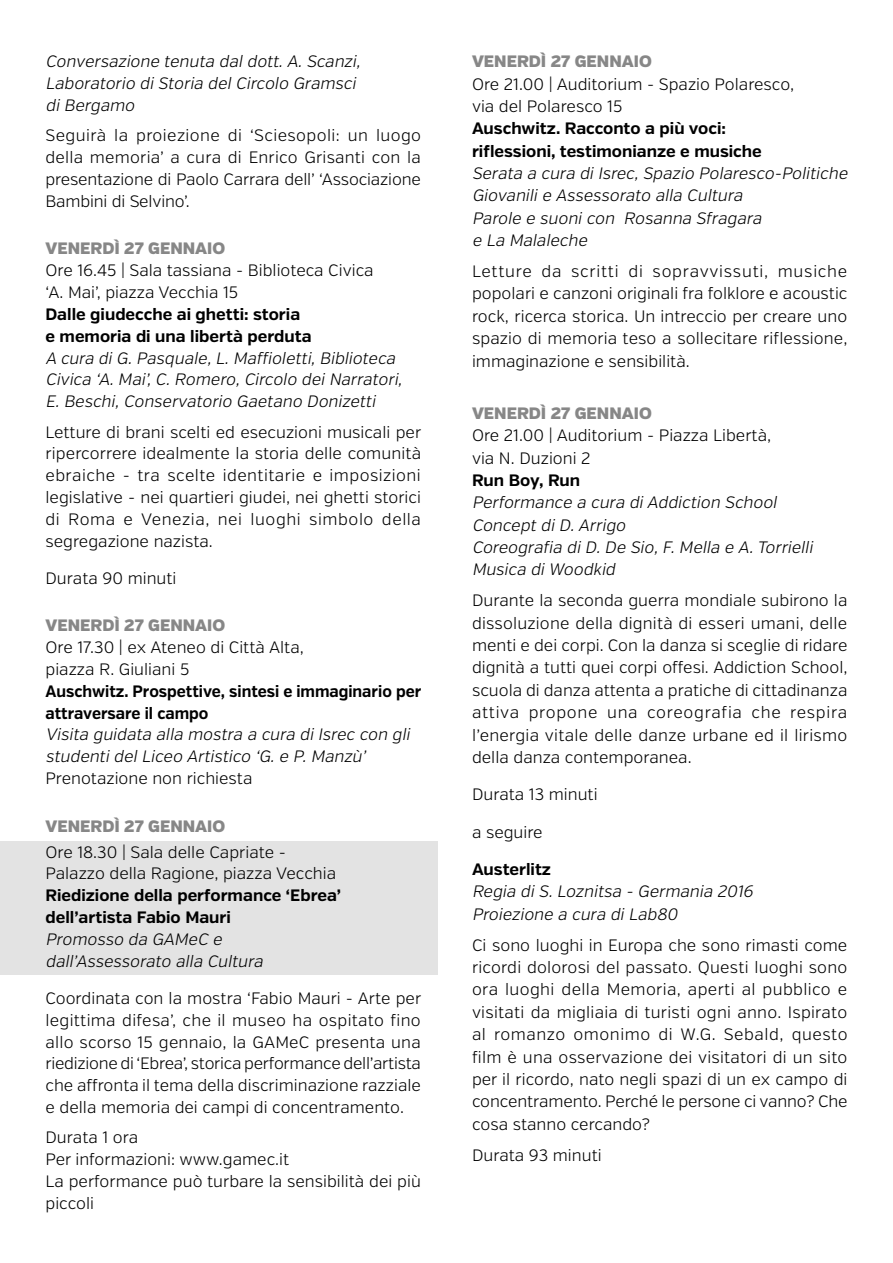
<style>
.page{position:relative;width:893px;height:1263px;background:#fff}
.page>*{position:absolute;margin:0;border:0;box-sizing:border-box;transform-origin:0 0}
.t1{font:300 16.5px/22.4px "Verb";color:#000;text-align:justify}
.t2{font:italic 300 16.5px/22.4px "Verb";color:#000}
.t3{font:700 16.5px/21.9px "Verb";color:#000}
.t4{font:900 16.5px "Verb";color:#878787}
.t5{font:700 16.5px/21.9px "Verb";color:#000;scale:.94 1}
</style>
<div class="page">
<div style="left:0;top:841px;width:438px;height:134px;background:#e3e3e3"></div>
<p class="t2" style="left:45px;top:51px;width:320px;line-height:21.9px">Conversazione tenuta dal dott.A. Scanzi,<br>Laboratorio di Storia del Circolo Gramsci di Bergamo</p>
<p class="t1" style="left:45px;top:125px;width:377px;line-height:21.9px">Seguirà la proiezione di ‘Sciesopoli: un luogo della memoria’ a cura di Enrico Grisanti con la presentazione di Paolo Carrara dell’ ‘Associazione Bambini di Selvino’.</p>
<p class="t4" style="left:45px;top:238px;width:181px">VENERDÌ 27 GENNAIO</p>
<p class="t1" style="left:45px;top:260px;width:330px;line-height:21.9px">Ore 16.45 | Sala tassiana - Biblioteca Civica ‘A. Mai’, piazza Vecchia 15</p>
<p class="t3" style="left:45px;top:303px;width:268px">Dalle giudecche ai ghetti: storia e memoria di una libertà perduta</p>
<p class="t2" style="left:45px;top:347px;width:362px;line-height:21.9px">A cura diG. Pasquale, L. Maffioletti, Biblioteca<br>Civica ‘A. Mai’, C. Romero, Circolo dei Narratori,<br>E. Beschi, Conservatorio Gaetano Donizetti</p>
<p class="t1" style="left:45px;top:421px;width:377px;line-height:21.9px">Letture di brani scelti ed esecuzioni musicali per ripercorrere idealmente la storia delle comunità ebraiche - tra scelte identitarie e imposizioni legislative - nei quartieri giudei, nei ghetti storici di Roma e Venezia, nei luoghi simbolo della segregazione nazista.</p>
<p class="t1" style="left:45px;top:567px;width:133px">Durata 90 minuti</p>
<p class="t4" style="left:45px;top:615px;width:181px">VENERDÌ 27 GENNAIO</p>
<p class="t1" style="left:45px;top:637px;width:260px;line-height:21.9px">Ore 17.30 | ex Ateneo di Città Alta, piazza R. Giuliani 5</p>
<p class="t5" style="left:45px;top:680px;width:401px">Auschwitz. Prospettive, sintesi e immaginario per attraversare il campo</p>
<p class="t2" style="left:45px;top:724px;width:369px;line-height:21.9px">Visita guidata alla mostra a cura di Isrec con gli studenti del Liceo Artistico ‘G. e P. Manzù’</p>
<p class="t1" style="left:45px;top:767px;width:208px">Prenotazione non richiesta</p>
<p class="t4" style="left:45px;top:816px;width:181px">VENERDÌ 27 GENNAIO</p>
<p class="t1" style="left:45px;top:841px;width:292px;line-height:21.9px">Ore 18.30 | Sala delle Capriate -<br>Palazzo della Ragione, piazza Vecchia</p>
<p class="t3" style="left:45px;top:885px;width:297px">Riedizione della performance ‘Ebrea’ dell’artista Fabio Mauri</p>
<p class="t2" style="left:45px;top:928px;width:223px;line-height:21.9px">Promosso da GAMeC e dall’Assessorato alla Cultura</p>
<p class="t1" style="left:45px;top:987px;width:377px;line-height:21.9px">Coordinata con la mostra ‘Fabio Mauri - Arte per legittima difesa’, che il museo ha ospitato fino allo scorso 15 gennaio, la GAMeC presenta una riedizione di ‘Ebrea’, storica performance dell’artista che affronta il tema della discriminazione razziale e della memoria dei campi di concentramento.</p>
<p class="t1" style="left:45px;top:1127px;width:377px;line-height:21.9px;text-align:left">Durata 1 ora<br>Per informazioni: www.gamec.it<br>La performance può turbare la sensibilità dei più piccoli</p>
<p class="t4" style="left:472px;top:51px;width:181px">VENERDÌ 27 GENNAIO</p>
<p class="t1" style="left:472px;top:73px;width:324px">Ore 21.00 | Auditorium - Spazio Polaresco, via del Polaresco 15</p>
<p class="t3" style="left:472px;top:118px;width:291px;line-height:22.4px">Auschwitz. Racconto a più voci: riflessioni, testimonianze e musiche</p>
<p class="t2" style="left:472px;top:162px;width:381px">Serata a cura di Isrec, Spazio Polaresco-Politiche Giovanili e Assessorato alla Cultura<br>Parole e suoni con Rosanna Sfragara<br>e La Malaleche</p>
<p class="t1" style="left:472px;top:260px;width:377px">Letture da scritti di sopravvissuti, musiche popolari e canzoni originali fra folklore e acoustic rock, ricerca storica. Un intreccio per creare uno spazio di memoria teso a sollecitare riflessione, immaginazione e sensibilità.</p>
<p class="t4" style="left:472px;top:403px;width:181px">VENERDÌ 27 GENNAIO</p>
<p class="t1" style="left:472px;top:424px;width:301px">Ore 21.00 | Auditorium - Piazza Libertà, via N. Duzioni 2</p>
<p class="t3" style="left:472px;top:469px;width:110px">Run Boy, Run</p>
<p class="t2" style="left:472px;top:492px;width:346px">Performance a cura diAddiction School<br>Concept di D.Arrigo<br>Coreografia di D. De Sio, F. Mella e A.Torrielli<br>Musica diWoodkid</p>
<p class="t1" style="left:472px;top:590px;width:377px">Durante la seconda guerra mondiale subirono la dissoluzione della dignità di esseri umani, delle menti e dei corpi. Con la danza si sceglie di ridare dignità a tutti quei corpi offesi. Addiction School, scuola di danza attenta a pratiche di cittadinanza attiva propone una coreografia che respira l’energia vitale delle danze urbane ed il lirismo della danza contemporanea.</p>
<p class="t1" style="left:472px;top:784px;width:127px">Durata 13 minuti</p>
<p class="t1" style="left:472px;top:821px;width:72px">a seguire</p>
<p class="t3" style="left:472px;top:859px;width:81px">Austerlitz</p>
<p class="t2" style="left:472px;top:881px;width:286px">Regia di S. Loznitsa - Germania 2016<br>Proiezione a cura di Lab80</p>
<p class="t1" style="left:472px;top:934px;width:377px">Ci sono luoghi in Europa che sono rimasti come ricordi dolorosi del passato. Questi luoghi sono ora luoghi della Memoria, aperti al pubblico e visitati da migliaia di turisti ogni anno. Ispirato al romanzo omonimo di W.G. Sebald, questo film è una osservazione dei visitatori di un sito per il ricordo, nato negli spazi di un ex campo di concentramento. Perché le persone ci vanno? Che cosa stanno cercando?</p>
<p class="t1" style="left:472px;top:1144px;width:131px">Durata 93 minuti</p>
</div>
